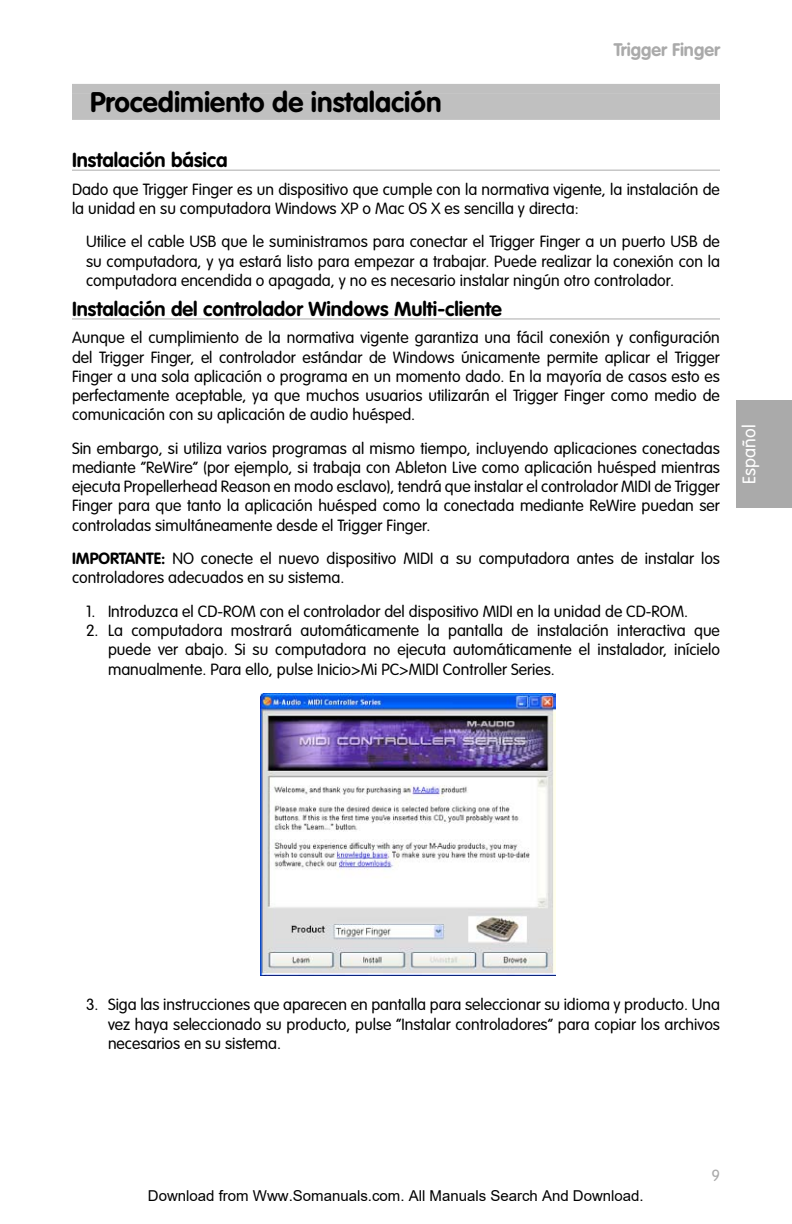
<style>
.page{position:relative;width:792px;height:1224px;background:#fff}
.page>*{position:absolute;margin:0;border:0;box-sizing:border-box;transform-origin:0 0}
.t1{font:700 28px "VAG Rounded";color:#000}
.t2{font:700 20px "VAG Rounded";color:#000}
.t3{font:700 18px "VAG Rounded";color:#aaa}
.t4{font:300 18px "VAG Rounded";color:#fff}
.t5{font:300 16px/19.2px "VAG Rounded";color:#000;text-align:justify}
.t6{font:300 16px "VAG Rounded";color:#aaa}
.t7{font:15px "Arial";color:#000}
.s1{font-weight:700}
</style>
<div class="page">
<div style="left:736px;top:400px;width:56px;height:108px;background:#aaa"></div>
<div style="left:72px;top:84px;width:648px;height:10px;background:#c0c0c0"></div>
<div style="left:72px;top:94px;width:648px;height:26px;background:#c0c0c0"></div>
<hr style="left:72px;top:170px;width:648px;height:1px;background:#aaa">
<hr style="left:72px;top:318px;width:648px;height:1px;background:#aaa">
<img style="left:261px;top:694px;width:294px;height:281px">
<p class="t3" style="left:614px;top:39px;width:108px">Trigger Finger</p>
<h1 class="t1" style="left:90px;top:86px;width:353px">Procedimiento de instalación</h1>
<p class="t2" style="left:72px;top:149px;width:157px">Instalación básica</p>
<p class="t5" style="left:72px;top:179px;width:649px">Dado que Trigger Finger es un dispositivo que cumple con la normativa vigente, la instalación de la unidad en su computadora Windows XP o Mac OS X es sencilla y directa:</p>
<p class="t5" style="left:86px;top:232px;width:636px">Utilice el cable USB que le suministramos para conectar el Trigger Finger a un puerto USB de su computadora, y ya estará listo para empezar a trabajar. Puede realizar la conexión con la computadora encendida o apagada, y no es necesario instalar ningún otro controlador.</p>
<p class="t2" style="left:72px;top:298px;width:431px">Instalación del controlador Windows Multi-cliente</p>
<p class="t5" style="left:72px;top:328px;width:649px">Aunque el cumplimiento de la normativa vigente garantiza una fácil conexión y configuración del Trigger Finger, el controlador estándar de Windows únicamente permite aplicar el Trigger Finger a una sola aplicación o programa en un momento dado. En la mayoría de casos esto es perfectamente aceptable, ya que muchos usuarios utilizarán el Trigger Finger como medio de comunicación con su aplicación de audio huésped.</p>
<p class="t5" style="left:72px;top:439px;width:650px">Sin embargo, si utiliza varios programas al mismo tiempo, incluyendo aplicaciones conectadas mediante “ReWire” (por ejemplo, si trabaja con Ableton Live como aplicación huésped mientras ejecuta Propellerhead Reason en modo esclavo), tendrá que instalar el controlador MIDI de Trigger Finger para que tanto la aplicación huésped como la conectada mediante ReWire puedan ser controladas simultáneamente desde el Trigger Finger.</p>
<p class="t5" style="left:72px;top:549px;width:650px"><span class="s1">IMPORTANTE:</span> NO conecte el nuevo dispositivo MIDI a su computadora antes de instalar los controladores adecuados en su sistema.</p>
<p class="t5" style="left:86px;top:602px;width:604px">1. Introduzca el CD-ROM con el controlador del dispositivo MIDI en la unidad de CD-ROM.</p>
<p class="t5" style="left:108px;top:621px;width:613px;text-indent:-22px">2. La computadora mostrará automáticamente la pantalla de instalación interactiva que puede ver abajo. Si su computadora no ejecuta automáticamente el instalador, inícielo manualmente. Para ello, pulse Inicio&gt;Mi PC&gt;MIDI Controller Series.</p>
<p class="t4" style="left:739px;top:484px;width:61px;rotate:-90deg">Español</p>
<p class="t5" style="left:108px;top:995px;width:614px;text-indent:-22px">3. Siga las instrucciones que aparecen en pantalla para seleccionar su idioma y producto. Una vez haya seleccionado su producto, pulse “Instalar controladores” para copiar los archivos necesarios en su sistema.</p>
<p class="t7" style="left:148px;top:1187px;width:497px">Download from Www.Somanuals.com. All Manuals Search And Download.</p>
<p class="t6" style="left:711px;top:1166px;width:10px">9</p>
</div>
